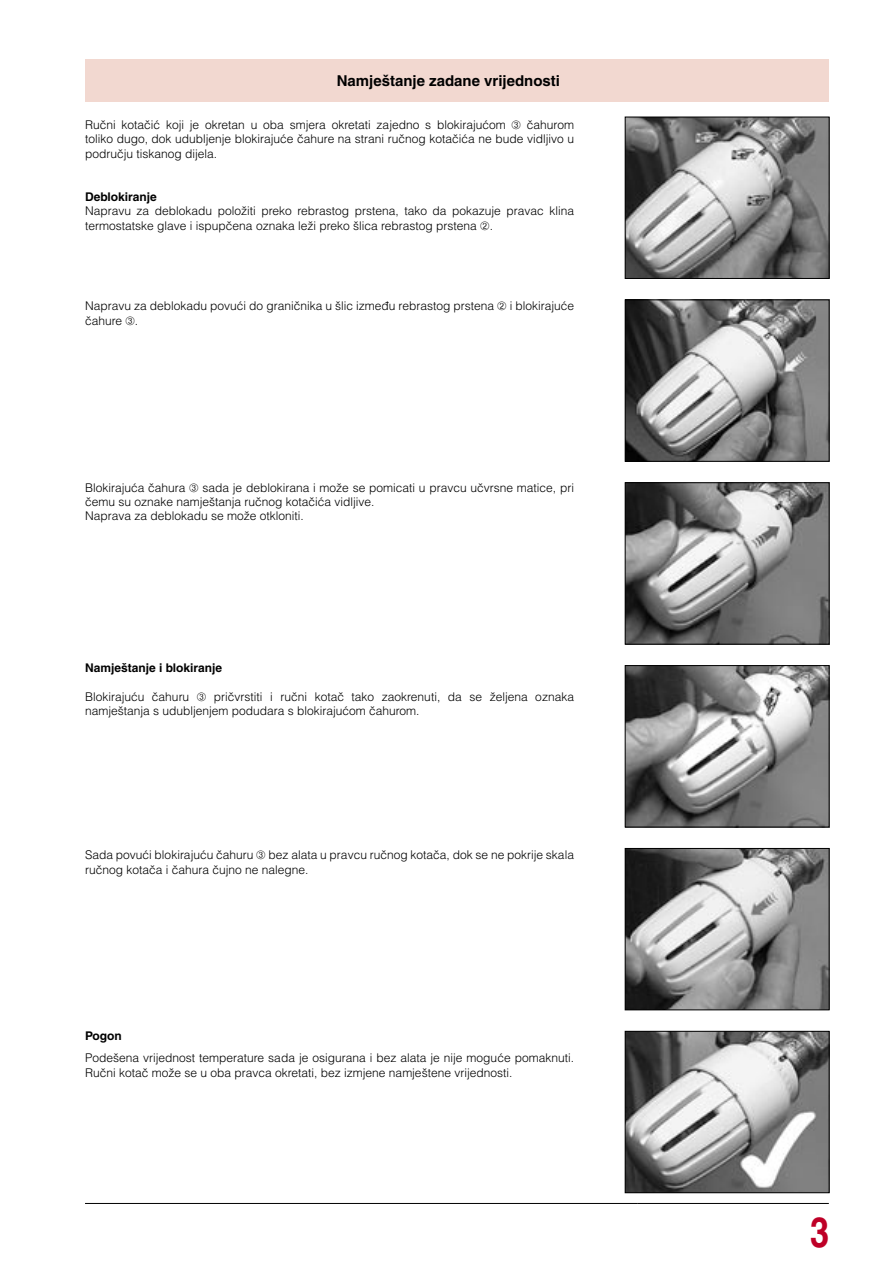
<style>
.page{position:relative;width:893px;height:1263px;background:#fff}
.page>*{position:absolute;margin:0;border:0;box-sizing:border-box;transform-origin:0 0}
.t1{font:700 42px "Helvetica CE";color:#be0027;scale:.82 1}
.t2{font:700 15px "Helvetica CE";color:#000}
.t3{font:300 12px/14.4px "Helvetica CE";color:#000}
.t4{font:700 12px "Helvetica CE";color:#000}
</style>
<div class="page">
<div style="left:85px;top:60px;width:744px;height:42px;background:#f2d8d0"></div>
<hr style="left:85px;top:1203px;width:553px;height:1px;background:#000">
<hr style="left:638px;top:1203px;width:191px;height:1px;background:#000">
<img style="left:627px;top:667px;width:200px;height:158px">
<div style="left:625px;top:665px;width:204px;height:162px;border:1px solid #000"></div>
<img style="left:627px;top:850px;width:200px;height:158px">
<div style="left:625px;top:848px;width:204px;height:162px;border:1px solid #000"></div>
<img style="left:627px;top:1033px;width:200px;height:158px">
<div style="left:625px;top:1031px;width:204px;height:162px;border:1px solid #000"></div>
<img style="left:627px;top:119px;width:200px;height:158px">
<div style="left:625px;top:117px;width:204px;height:162px;border:1px solid #000"></div>
<img style="left:627px;top:302px;width:200px;height:157px">
<div style="left:625px;top:300px;width:204px;height:161px;border:1px solid #000"></div>
<img style="left:627px;top:485px;width:200px;height:157px">
<div style="left:625px;top:483px;width:204px;height:161px;border:1px solid #000"></div>
<p class="t2" style="left:337px;top:72px;width:225px">Namještanje zadane vrijednosti</p>
<p class="t3" style="left:85px;top:118px;width:422px">Ručni kotačić koji je okretan u oba smjera okretati zajedno s blokirajućom</p>
<p class="t3" style="left:85px;top:118px;width:490px;text-align:justify;text-indent:442px">čahurom toliko dugo, dok udubljenje blokirajuće čahure na strani ručnog kotačića ne bude vidljivo u području tiskanog dijela.</p>
<p class="t4" style="left:85px;top:190px;width:73px">Deblokiranje</p>
<p class="t3" style="left:85px;top:204px;width:490px">Napravu za deblokadu položiti preko rebrastog prstena, tako da pokazuje pravac klina termostatske glave i ispupčena oznaka leži preko šlica rebrastog prstena .</p>
<p class="t3" style="left:85px;top:299px;width:411px">Napravu za deblokadu povući do graničnika u šlic između rebrastog prstena</p>
<p class="t3" style="left:510px;top:299px;width:66px">i blokirajuće</p>
<p class="t3" style="left:85px;top:313px;width:55px">čahure .</p>
<p class="t3" style="left:85px;top:480px;width:490px;text-indent:117px">sada je deblokirana i može se pomicati u pravcu učvrsne matice, pri čemu su oznake namještanja ručnog kotačića vidljive.</p>
<p class="t3" style="left:85px;top:509px;width:220px">Naprava za deblokadu se može otkloniti.</p>
<p class="t3" style="left:85px;top:480px;width:102px">Blokirajuća čahura</p>
<p class="t4" style="left:85px;top:661px;width:139px">Namještanje i blokiranje</p>
<p class="t3" style="left:85px;top:689px;width:106px">Blokirajuću čahuru</p>
<p class="t3" style="left:85px;top:689px;width:490px;text-indent:129px">pričvrstiti i ručni kotač tako zaokrenuti, da se željena oznaka namještanja s udubljenjem podudara s blokirajućom čahurom.</p>
<p class="t3" style="left:85px;top:848px;width:170px">Sada povući blokirajuću čahuru</p>
<p class="t3" style="left:85px;top:848px;width:490px;text-indent:184px">bez alata u pravcu ručnog kotača, dok se ne pokrije skala ručnog kotača i čahura čujno ne nalegne.</p>
<p class="t4" style="left:85px;top:1029px;width:38px">Pogon</p>
<p class="t3" style="left:85px;top:1051px;width:490px">Podešena vrijednost temperature sada je osigurana i bez alata je nije moguće pomaknuti.<br>Ručni kotač može se u oba pravca okretati, bez izmjene namještene vrijednosti.</p>
<h1 class="t1" style="left:810px;top:1208px;width:25px">3</h1>
</div>
